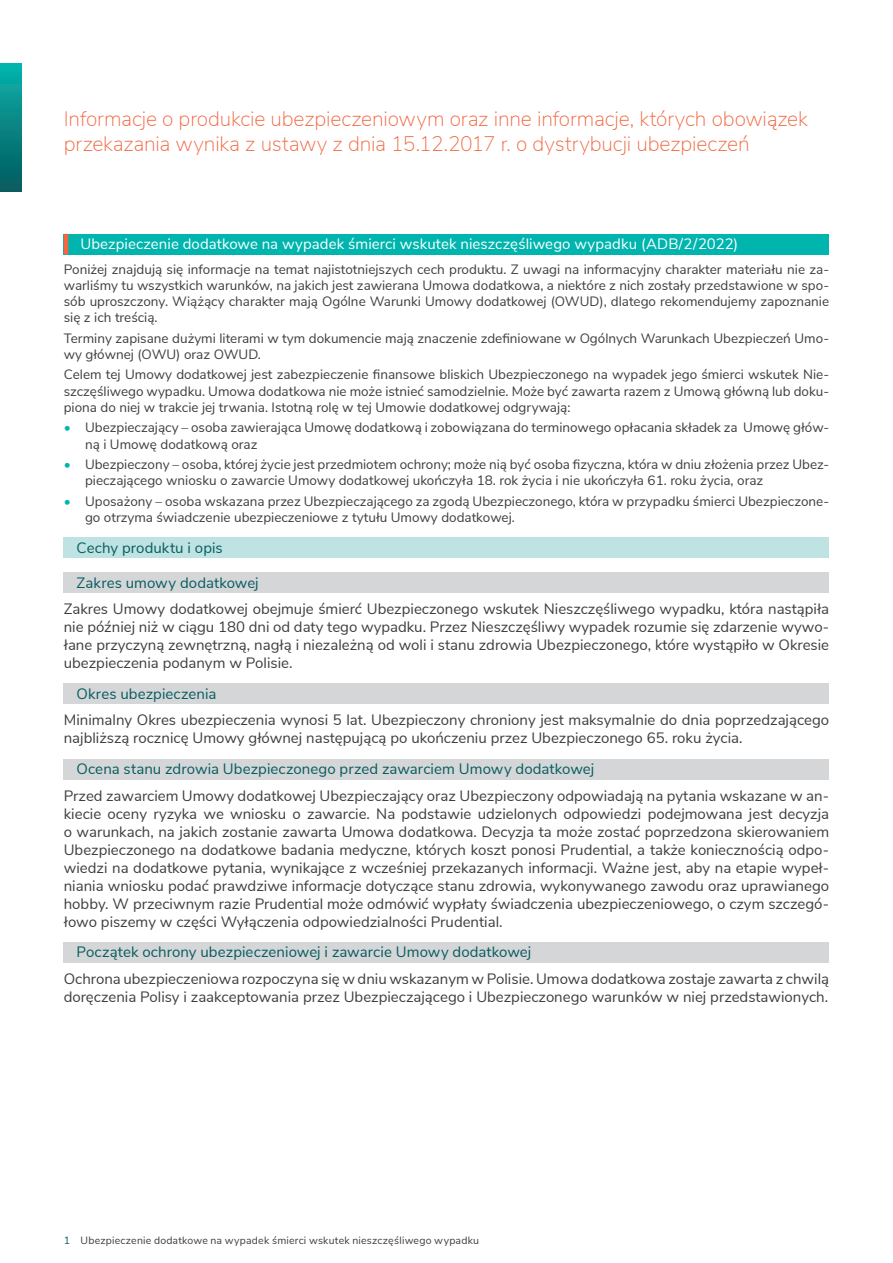
<style>
.page{position:relative;width:893px;height:1263px;background:#fff}
.page>*{position:absolute;margin:0;border:0;box-sizing:border-box;transform-origin:0 0}
.t1{font:200 21px/25.2px "Nunito Sans";letter-spacing:-.01em;color:#f26640}
.tekst_10pt{font:15px/18px "Nunito Sans";color:#3e3e3f;text-align:justify}
.podpunkt{font:15px "Nunito Sans";letter-spacing:.005em;color:#065c5f}
.rozdział{font:15px "Nunito Sans";letter-spacing:.005em;color:#fff}
.podrozdział{font:15px "Nunito Sans";letter-spacing:.005em;color:#065c5f}
.tekst_9pt{font:13.5px/16.2px "Nunito Sans";color:#3e3e3f}
.t2{font:10.5px "Nunito Sans";letter-spacing:.02em;color:#3e3e3f}
.s1{color:#00b5ae}
.s2{color:#065c5f}
</style>
<div class="page">
<div style="left:64px;top:234px;width:765px;height:20px;background:#00b5ae"></div>
<hr style="left:64px;top:234px;width:4px;height:20px;background:#f26640">
<div style="left:64px;top:537px;width:765px;height:21px;background:#bee3e2"></div>
<div style="left:64px;top:572px;width:765px;height:21px;background:#d5d6d8"></div>
<div style="left:64px;top:684px;width:765px;height:20px;background:#d5d6d8"></div>
<div style="left:64px;top:759px;width:765px;height:20px;background:#d5d6d8"></div>
<div style="left:64px;top:942px;width:765px;height:21px;background:#d5d6d8"></div>
<div style="left:0;top:64px;width:21px;height:127px;background:linear-gradient(to bottom,#09b2ac,#05595d)"></div>
<p class="t1" style="left:64px;top:105px;width:746px">Informacje o produkcie ubezpieczeniowym oraz inne informacje, których obowiązek przekazania wynika z ustawy z dnia 15.12.2017 r. o dystrybucji ubezpieczeń</p>
<p class="rozdział" style="left:80px;top:233px;width:659px">Ubezpieczenie dodatkowe na wypadek śmierci wskutek nieszczęśliwego wypadku (ADB/2/2022)</p>
<p class="tekst_9pt" style="left:64px;top:260px;width:767px;text-align:justify">Poniżej znajdują się informacje na temat najistotniejszych cech produktu. Z uwagi na informacyjny charakter materiału nie za&shy;warliśmy tu wszystkich warunków, na jakich jest zawierana Umowa dodatkowa, a niektóre z nich zostały przedstawione w spo&shy;sób uproszczony. Wiążący charakter mają Ogólne Warunki Umowy dodatkowej (OWUD), dlatego rekomendujemy zapoznanie się z ich treścią.</p>
<p class="tekst_9pt" style="left:64px;top:329px;width:767px">Terminy zapisane dużymi literami w tym dokumencie mają znaczenie zdefiniowane w Ogólnych Warunkach Ubezpieczeń Umo&shy;wy głównej (OWU) oraz OWUD.</p>
<p class="tekst_9pt" style="left:64px;top:366px;width:767px;text-align:justify">Celem tej Umowy dodatkowej jest zabezpieczenie finansowe bliskich Ubezpieczonego na wypadek jego śmierci wskutek Nie&shy;szczęśliwego wypadku. Umowa dodatkowa nie może istnieć samodzielnie. Może być zawarta razem z Umową główną lub doku&shy;piona do niej w trakcie jej trwania. Istotną rolę w tej Umowie dodatkowej odgrywają:</p>
<p class="tekst_9pt" style="left:85px;top:419px;width:746px;text-indent:-21px"><span class="s1">•</span> Ubezpieczający – osoba zawierająca Umowę dodatkową i zobowiązana do terminowego opłacania składek za Umowę głów&shy;ną i Umowę dodatkową oraz</p>
<p class="tekst_9pt" style="left:85px;top:455px;width:746px;text-indent:-21px"><span class="s1">•</span> Ubezpieczony – osoba, której życie jest przedmiotem ochrony; może nią być osoba fizyczna, która w dniu złożenia przez Ubez&shy;pieczającego wniosku o zawarcie Umowy dodatkowej ukończyła 18. rok życia i nie ukończyła 61. roku życia, oraz</p>
<p class="tekst_9pt" style="left:85px;top:492px;width:746px;text-indent:-21px"><span class="s1">•</span> Uposażony – osoba wskazana przez Ubezpieczającego za zgodą Ubezpieczonego, która w przypadku śmierci Ubezpieczone&shy;go otrzyma świadczenie ubezpieczeniowe z tytułu Umowy dodatkowej.</p>
<p class="podrozdział" style="left:77px;top:536px;width:148px">Cechy produktu i opis</p>
<p class="podpunkt" style="left:77px;top:571px;width:184px">Zakres umowy dodatkowej</p>
<p class="tekst_10pt" style="left:64px;top:599px;width:767px">Zakres Umowy dodatkowej obejmuje śmierć Ubezpieczonego wskutek Nieszczęśliwego wypadku, która nastąpiła nie później niż w ciągu 180 dni od daty tego wypadku. Przez Nieszczęśliwy wypadek rozumie się zdarzenie wywo&shy;łane przyczyną zewnętrzną, nagłą i niezależną od woli i stanu zdrowia Ubezpieczonego, które wystąpiło w Okresie ubezpieczenia podanym w Polisie.</p>
<p class="podpunkt" style="left:77px;top:683px;width:141px">Okres ubezpieczenia</p>
<p class="tekst_10pt" style="left:64px;top:710px;width:767px">Minimalny Okres ubezpieczenia wynosi 5 lat. Ubezpieczony chroniony jest maksymalnie do dnia poprzedzającego najbliższą rocznicę Umowy głównej następującą po ukończeniu przez Ubezpieczonego 65. roku życia.</p>
<p class="podpunkt" style="left:77px;top:758px;width:519px">Ocena stanu zdrowia Ubezpieczonego przed zawarciem Umowy dodatkowej</p>
<p class="tekst_10pt" style="left:64px;top:785px;width:767px">Przed zawarciem Umowy dodatkowej Ubezpieczający oraz Ubezpieczony odpowiadają na pytania wskazane w an&shy;kiecie oceny ryzyka we wniosku o zawarcie. Na podstawie udzielonych odpowiedzi podejmowana jest decyzja o warunkach, na jakich zostanie zawarta Umowa dodatkowa. Decyzja ta może zostać poprzedzona skierowaniem Ubezpieczonego na dodatkowe badania medyczne, których koszt ponosi Prudential, a także koniecznością odpo&shy;wiedzi na dodatkowe pytania, wynikające z wcześniej przekazanych informacji. Ważne jest, aby na etapie wypeł&shy;niania wniosku podać prawdziwe informacje dotyczące stanu zdrowia, wykonywanego zawodu oraz uprawianego hobby. W przeciwnym razie Prudential może odmówić wypłaty świadczenia ubezpieczeniowego, o czym szczegó&shy;łowo piszemy w części Wyłączenia odpowiedzialności Prudential.</p>
<p class="podpunkt" style="left:77px;top:941px;width:456px">Początek ochrony ubezpieczeniowej i zawarcie Umowy dodatkowej</p>
<p class="tekst_10pt" style="left:64px;top:969px;width:767px">Ochrona ubezpieczeniowa rozpoczyna się w dniu wskazanym w Polisie. Umowa dodatkowa zostaje zawarta z chwilą doręczenia Polisy i zaakceptowania przez Ubezpieczającego i Ubezpieczonego warunków w niej przedstawionych.</p>
<p class="t2" style="left:64px;top:1232px;width:417px"><span class="s2">1</span> Ubezpieczenie dodatkowe na wypadek śmierci wskutek nieszczęśliwego wypadku</p>
</div>
